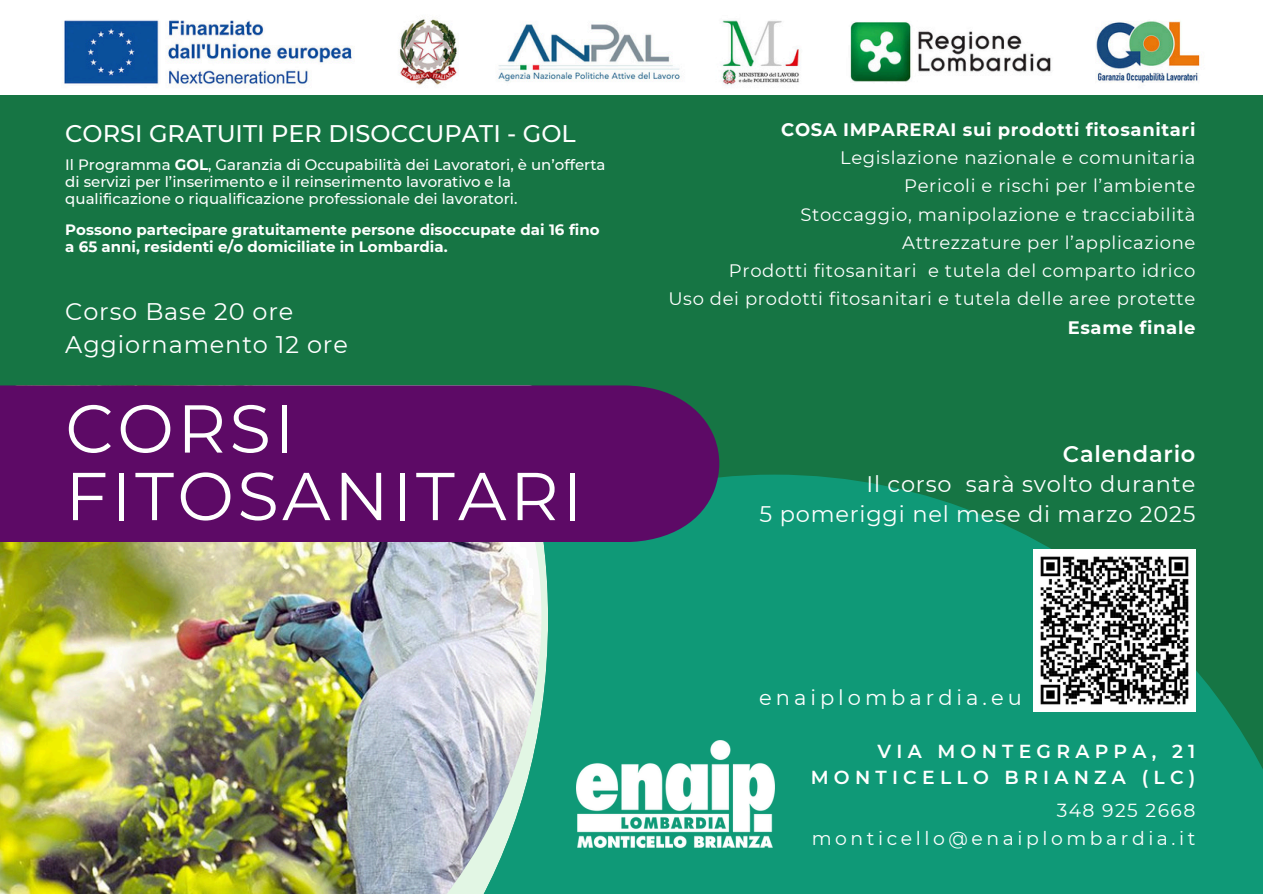
<style>
.page{position:relative;width:1263px;height:894px;background:#fff}
.page>*{position:absolute;margin:0;border:0;box-sizing:border-box;transform-origin:0 0}
.t1{font:67.5px/67.5px "Montserrat";letter-spacing:.05em;color:#fefffe}
.t2{font:24px/32.7px "Montserrat";letter-spacing:.035em;color:#fff}
.t3{font:500 24px "Montserrat";color:#fefffe}
.t4{font:22.5px/30.3px "Montserrat";letter-spacing:.035em;color:#fff;text-align:right}
.t5{font:21px "Montserrat";letter-spacing:.19em;color:#fff}
.t6{font:600 18.75px/26.4px "Montserrat";letter-spacing:.28em;color:#fff;text-align:right}
.t7{font:18.75px "Montserrat";letter-spacing:.19em;color:#fff}
.t8{font:18.75px "Montserrat";letter-spacing:.075em;color:#fff}
.t9{font:18px "Montserrat";letter-spacing:.035em;color:#fff}
.t10{font:700 18px "Montserrat";letter-spacing:.035em;color:#fff}
.t11{font:500 15px/16.8px "Montserrat";color:#fefffe}
.t12{font:700 15px/16.8px "Montserrat";color:#fefffe}
.s1{font-weight:700}
.s2{font-weight:600}
</style>
<div class="page">
<div style="left:0;top:0;width:1263px;height:893px;background:#167544"></div>
<svg style="left:617px;top:474px;width:646px;height:419px;fill:#0f9977"></svg>
<img style="left:0;top:542px;width:414px;height:351px">
<svg style="left:414px;top:542px;width:47px;height:351px"></svg>
<div style="left:551px;top:542px;width:66px;height:351px;background:#0f9977"></div>
<svg style="left:461px;top:542px;width:90px;height:351px"></svg>
<div style="left:0;top:385px;width:719px;height:157px;background:#5d0a66"></div>
<img style="left:576px;top:740px;width:198px;height:107px">
<img style="left:1034px;top:549px;width:162px;height:162px">
<img style="left:0;top:0;width:1263px;height:94px">
<h4 class="t3" style="left:65px;top:119px;width:512px">CORSI GRATUITI PER DISOCCUPATI - GOL</h4>
<p class="t11" style="left:65px;top:156px;width:542px">Il Programma <span class="s1">GOL</span>, Garanzia di Occupabilità dei Lavoratori, è un’offerta di servizi per l’inserimento e il reinserimento lavorativo e la qualificazione o riqualificazione professionale dei lavoratori.</p>
<p class="t12" style="left:65px;top:221px;width:536px">Possono partecipare gratuitamente persone disoccupate dai 16 fino a 65 anni, residenti e/o domiciliate in Lombardia.</p>
<p class="t2" style="left:65px;top:295px;width:284px">Corso Base 20 ore<br>Aggiornamento 12 ore</p>
<h1 class="t1" style="left:65px;top:394px;width:519px">CORSI<br>FITOSANITARI</h1>
<h2 class="t10" style="left:781px;top:119px;width:416px">COSA IMPARERAI sui prodotti fitosanitari</h2>
<p class="t9" style="left:840px;top:147px;width:357px">Legislazione nazionale e comunitaria</p>
<p class="t9" style="left:904px;top:175px;width:293px">Pericoli e rischi per l’ambiente</p>
<p class="t9" style="left:800px;top:203px;width:397px">Stoccaggio, manipolazione e tracciabilità</p>
<p class="t9" style="left:902px;top:231px;width:295px">Attrezzature per l’applicazione</p>
<p class="t9" style="left:729px;top:259px;width:468px">Prodotti fitosanitari e tutela del comparto idrico</p>
<p class="t9" style="left:668px;top:287px;width:529px">Uso dei prodotti fitosanitari e tutela delle aree protette</p>
<p class="t10" style="left:1068px;top:316px;width:129px">Esame finale</p>
<p class="t4" style="left:760px;top:438px;width:437px"><span class="s2">Calendario<br></span>Il corso sarà svolto durante<br>5 pomeriggi nel mese di marzo 2025</p>
<h3 class="t5" style="left:759px;top:685px;width:264px">enaiplombardia.eu</h3>
<h3 class="t6" style="left:811px;top:737px;width:386px">VIA MONTEGRAPPA, 21<br>MONTICELLO BRIANZA (LC)</h3>
<p class="t8" style="left:1057px;top:798px;width:140px">348 925 2668</p>
<p class="t7" style="left:812px;top:826px;width:385px">monticello@enaiplombardia.it</p>
</div>
